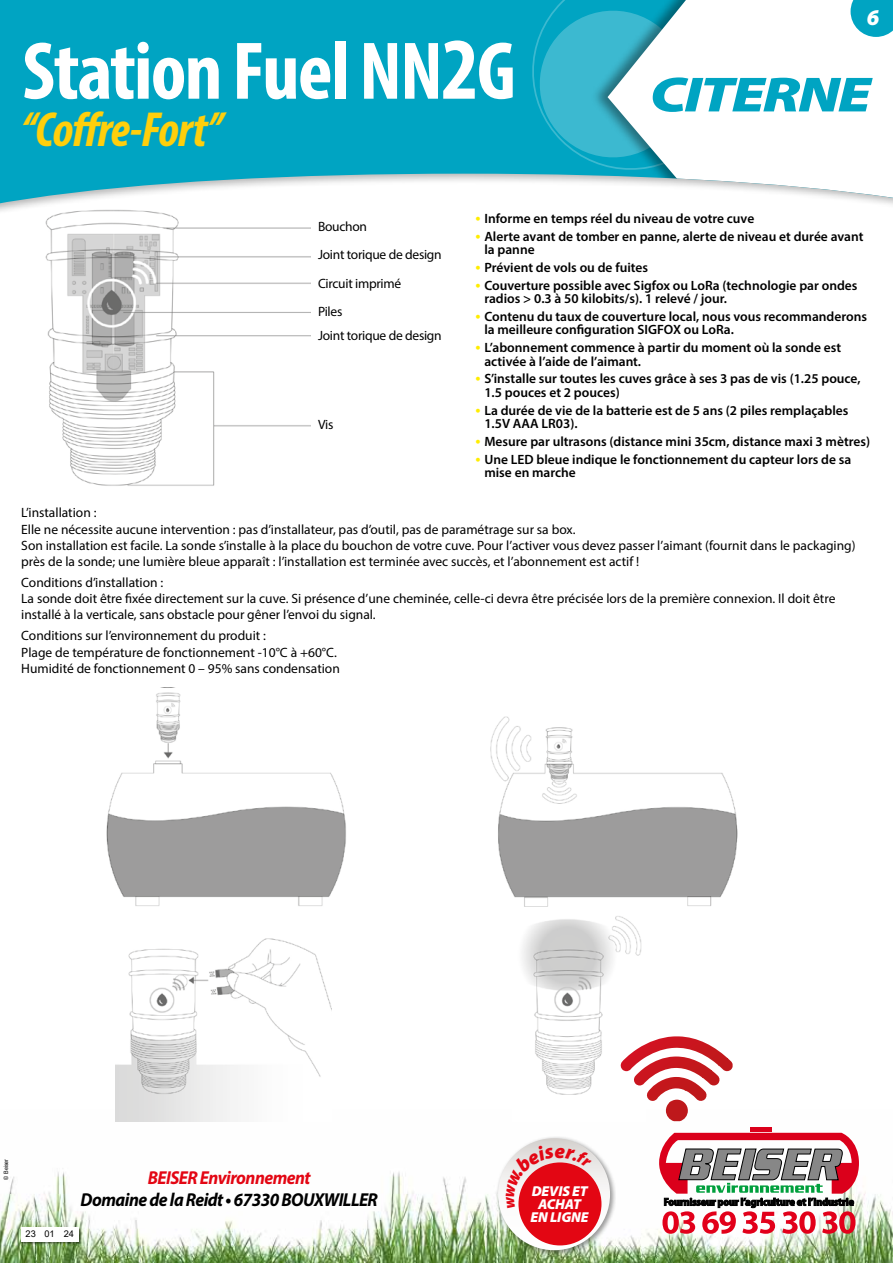
<style>
.page{position:relative;width:893px;height:1263px;background:#fff}
.page>*{position:absolute;margin:0;border:0;box-sizing:border-box;transform-origin:0 0}
.t1{font:700 condensed 82.5px "Myriad Pro";letter-spacing:-.02em;color:#fff}
.t2{font:italic 900 49.65px "Myriad Pro";letter-spacing:-.04em;color:#00a4c2;scale:1.25 1}
.t3{font:italic 700 condensed 49.5px "Myriad Pro";letter-spacing:-.025em;color:#ffcf0c}
.t4{font:italic 900 22.5px "Myriad Pro";color:#fff}
.t5{font:italic 700 18.75px "Myriad Pro";letter-spacing:-.03em;color:#000;scale:.94 1}
.t6{font:italic 700 18.75px "Myriad Pro";letter-spacing:-.03em;color:#e30613;scale:.94 1}
.t7{font:italic 900 14.4px/13.2px "Myriad Pro";letter-spacing:-.01em;color:#fff;text-align:center}
.t8{font:13.5px/16.2px "Myriad Pro";color:#000}
.t9{font:600 13.5px/13.5px "Myriad Pro";color:#000}
.t10{font:13.5px/28.5px "Myriad Pro";letter-spacing:-.02em;color:#000}
.t11{font:9.3px "Arial";color:#000}
.t12{font:6px "Arial";color:#000;scale:.9 1}
.s1{font-size:88.5px}
.s2{font-size:16.5px;color:#ffed00}
</style>
<div class="page">
<img style="left:0;top:1110px;width:893px;height:153px">
<div style="left:495px;top:1136px;width:121px;height:120px;background:#000;opacity:.4"></div>
<svg style="left:498px;top:1138px;width:112px;height:112px"></svg>
<div style="left:518px;top:1162px;width:83px;height:83px;background:#e30613;border-radius:50%"></div>
<img style="left:47px;top:283px;width:263px;height:203px">
<img style="left:116px;top:938px;width:216px;height:183px">
<img style="left:512px;top:916px;width:130px;height:205px">
<img style="left:106px;top:687px;width:240px;height:219px">
<img style="left:490px;top:716px;width:248px;height:191px">
<svg style="left:620px;top:1036px;width:113px;height:85px"></svg>
<div style="left:0;top:0;width:893px;height:283px;background:#000;opacity:.3"></div>
<svg style="left:0;top:0;width:893px;height:275px;fill:#00a4c2"></svg>
<svg style="left:521px;top:0;width:70px;height:181px;background:#22afc8"></svg>
<div style="left:591px;top:0;width:302px;height:203px;background:#000;opacity:.4"></div>
<svg style="left:608px;top:0;width:285px;height:203px"></svg>
<svg style="left:850px;top:0;width:43px;height:37px;background:#21afca"></svg>
<hr style="left:750px;top:1127px;width:21px;height:4px;background:#db001b">
<svg style="left:659px;top:1133px;width:200px;height:101px"></svg>
<div style="left:21px;top:1227px;width:61px;height:18px;background:#000;opacity:.5"></div>
<div style="left:21px;top:1227px;width:58px;height:15px;background:#fff"></div>
<svg style="left:506px;top:1145px;width:85px;height:63px"></svg>
<h1 class="t1" style="left:22px;top:20px;width:495px">Station Fuel NN<span class="s1">2</span>G</h1>
<h3 class="t3" style="left:21px;top:98px;width:203px">‘‘Coffre-Fort’’</h3>
<h3 class="t4" style="left:867px;top:4px;width:14px">6</h3>
<h2 class="t2" style="left:650px;top:67px;width:179px">CITERNE</h2>
<p class="t10" style="left:318px;top:212px;width:125px">Bouchon<br>Joint torique de design<br>Circuit imprimé<br>Piles</p>
<p class="t10" style="left:318px;top:321px;width:125px">Joint torique de design</p>
<p class="t8" style="left:318px;top:416px;width:17px">Vis</p>
<p class="t9" style="left:475px;top:211px;width:280px"><span class="s2">•</span> Informe en temps réel du niveau de votre cuve</p>
<p class="t9" style="left:484px;top:229px;width:381px;text-indent:-9px"><span class="s2">•</span> Alerte avant de tomber en panne, alerte de niveau et durée avant la panne</p>
<p class="t9" style="left:475px;top:260px;width:174px"><span class="s2">•</span> Prévient de vols ou de fuites</p>
<p class="t9" style="left:484px;top:278px;width:375px;text-indent:-9px"><span class="s2">•</span> Couverture possible avec Sigfox ou LoRa (technologie par ondes radios &gt; 0.3 à 50 kilobits/s). 1 relevé / jour.</p>
<p class="t9" style="left:484px;top:309px;width:384px;text-indent:-9px"><span class="s2">•</span> Contenu du taux de couverture local, nous vous recommanderons la meilleure configuration SIGFOX ou LoRa.</p>
<p class="t9" style="left:484px;top:340px;width:358px;text-indent:-9px"><span class="s2">•</span> L’abonnement commence à partir du moment où la sonde est activée à l’aide de l’aimant.</p>
<p class="t9" style="left:484px;top:372px;width:378px;text-indent:-9px"><span class="s2">•</span> S’installe sur toutes les cuves grâce à ses 3 pas de vis (1.25 pouce,<br>1.5 pouces et 2 pouces)</p>
<p class="t9" style="left:484px;top:403px;width:365px;text-indent:-9px"><span class="s2">•</span> La durée de vie de la batterie est de 5 ans (2 piles remplaçables<br>1.5V AAA LR03).</p>
<p class="t9" style="left:475px;top:434px;width:396px"><span class="s2">•</span> Mesure par ultrasons (distance mini 35cm, distance maxi 3 mètres)</p>
<p class="t9" style="left:484px;top:452px;width:368px;text-indent:-9px"><span class="s2">•</span> Une LED bleue indique le fonctionnement du capteur lors de sa mise en marche</p>
<p class="t8" style="left:21px;top:505px;width:836px">L’installation :<br>Elle ne nécessite aucune intervention : pas d’installateur, pas d’outil, pas de paramétrage sur sa box.<br>Son installation est facile. La sonde s’installe à la place du bouchon de votre cuve. Pour l’activer vous devez passer l’aimant (fournit dans le packaging) près de la sonde; une lumière bleue apparaît : l’installation est terminée avec succès, et l’abonnement est actif !</p>
<p class="t8" style="left:21px;top:574px;width:816px">Conditions d’installation :<br>La sonde doit être fixée directement sur la cuve. Si présence d’une cheminée, celle-ci devra être précisée lors de la première connexion. Il doit être installé à la verticale, sans obstacle pour gêner l’envoi du signal.</p>
<p class="t8" style="left:21px;top:628px;width:320px">Conditions sur l’environnement du produit :<br>Plage de température de fonctionnement -10°C à +60°C.<br>Humidité de fonctionnement 0 – 95% sans condensation</p>
<p class="t12" style="left:2px;top:1179px;width:25px;rotate:-90deg">© Beiser</p>
<h3 class="t6" style="left:148px;top:1165px;width:175px">BEISER Environnement</h3>
<h3 class="t5" style="left:81px;top:1188px;width:318px">Domaine de la Reidt • 67330 BOUXWILLER</h3>
<p class="t11" style="left:26px;top:1227px;width:50px">23 01 24</p>
<p class="t7" style="left:531px;top:1185px;width:59px">DEVIS ET<br>ACHAT<br>EN LIGNE</p>
</div>
